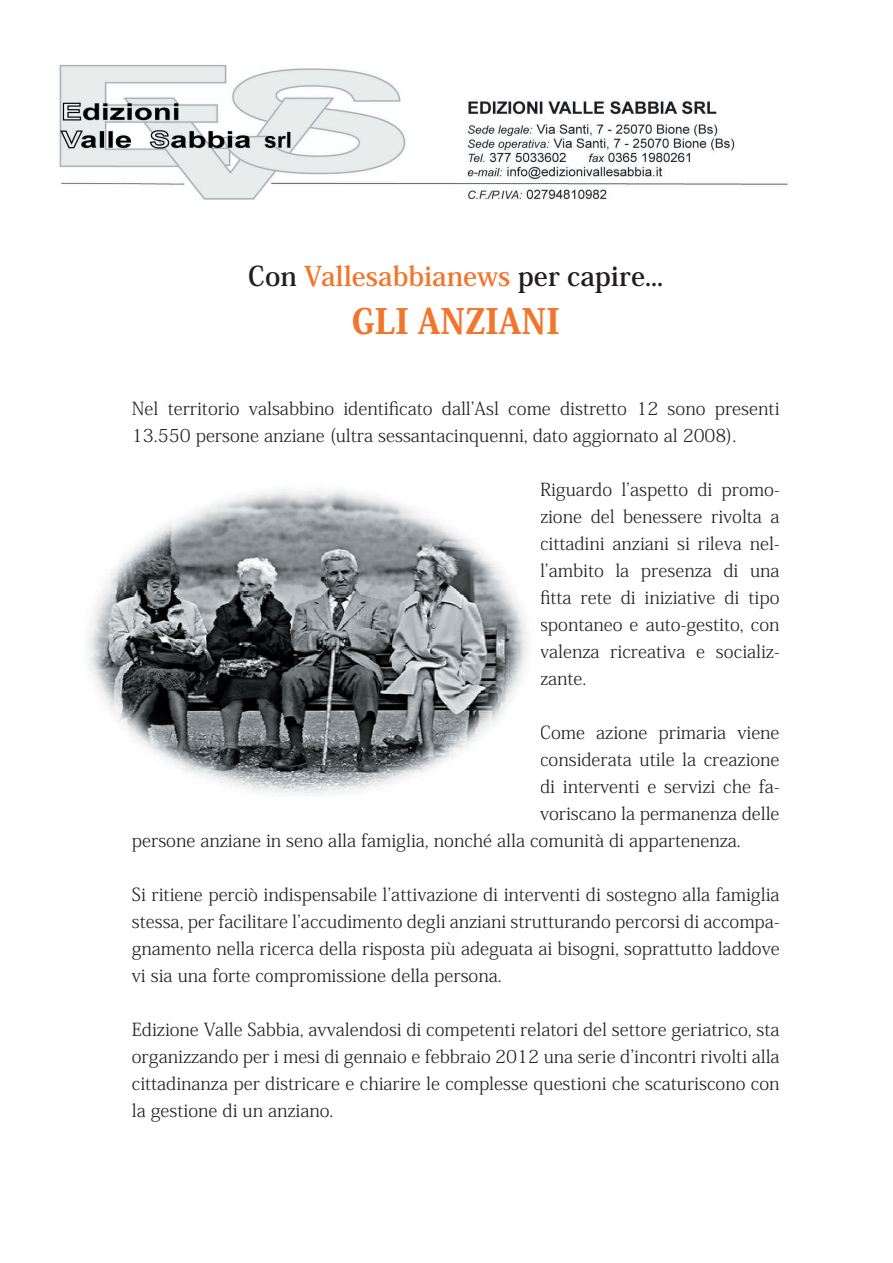
<style>
.page{position:relative;width:893px;height:1263px;background:#fff}
.page>*{position:absolute;margin:0;border:0;box-sizing:border-box;transform-origin:0 0}
.t1{font:800 34.5px "Koz Min Pro";color:#f3752c}
.t2{font:700 27px "Koz Min Pro";color:#231f20}
.t3{font:300 18px/27px "Koz Min Pro";color:#231f20;text-align:justify}
.s1{color:#f3752c}
</style>
<div class="page">
<img style="left:59px;top:64px;width:730px;height:136px">
<img style="left:87px;top:490px;width:441px;height:306px">
<p class="t2" style="left:248px;top:257px;width:416px">Con <span class="s1">Vallesabbianews</span> per capire...</p>
<p class="t1" style="left:352px;top:296px;width:209px">GLI ANZIANI</p>
<p class="t3" style="left:132px;top:395px;width:649px">Nel territorio valsabbino identificato dallʼAsl come distretto 12 sono presenti<br>13.550 persone anziane (ultra sessantacinquenni, dato aggiornato al 2008).</p>
<p class="t3" style="left:540px;top:476px;width:241px">Riguardo lʼaspetto di promo&shy;zione del benessere rivolta a cittadini anziani si rileva nel&shy;lʼambito la presenza di una fitta rete di iniziative di tipo spontaneo e auto-gestito, con valenza ricreativa e socializ&shy;zante.</p>
<p class="t3" style="left:540px;top:719px;width:241px">Come azione primaria viene</p>
<p class="t3" style="left:540px;top:746px;width:241px">considerata utile la creazione</p>
<p class="t3" style="left:540px;top:773px;width:241px">di interventi e servizi che fa-</p>
<p class="t3" style="left:540px;top:800px;width:241px">voriscano la permanenza delle</p>
<p class="t3" style="left:132px;top:827px;width:610px">persone anziane in seno alla famiglia, nonché alla comunità di appartenenza.</p>
<p class="t3" style="left:132px;top:881px;width:649px">Si ritiene perciò indispensabile lʼattivazione di interventi di sostegno alla famiglia stessa, per facilitare lʼaccudimento degli anziani strutturando percorsi di accompa&shy;gnamento nella ricerca della risposta più adeguata ai bisogni, soprattutto laddove vi sia una forte compromissione della persona.</p>
<p class="t3" style="left:132px;top:1016px;width:649px">Edizione Valle Sabbia, avvalendosi di competenti relatori del settore geriatrico, sta organizzando per i mesi di gennaio e febbraio 2012 una serie dʼincontri rivolti alla cittadinanza per districare e chiarire le complesse questioni che scaturiscono con la gestione di un anziano.</p>
</div>
